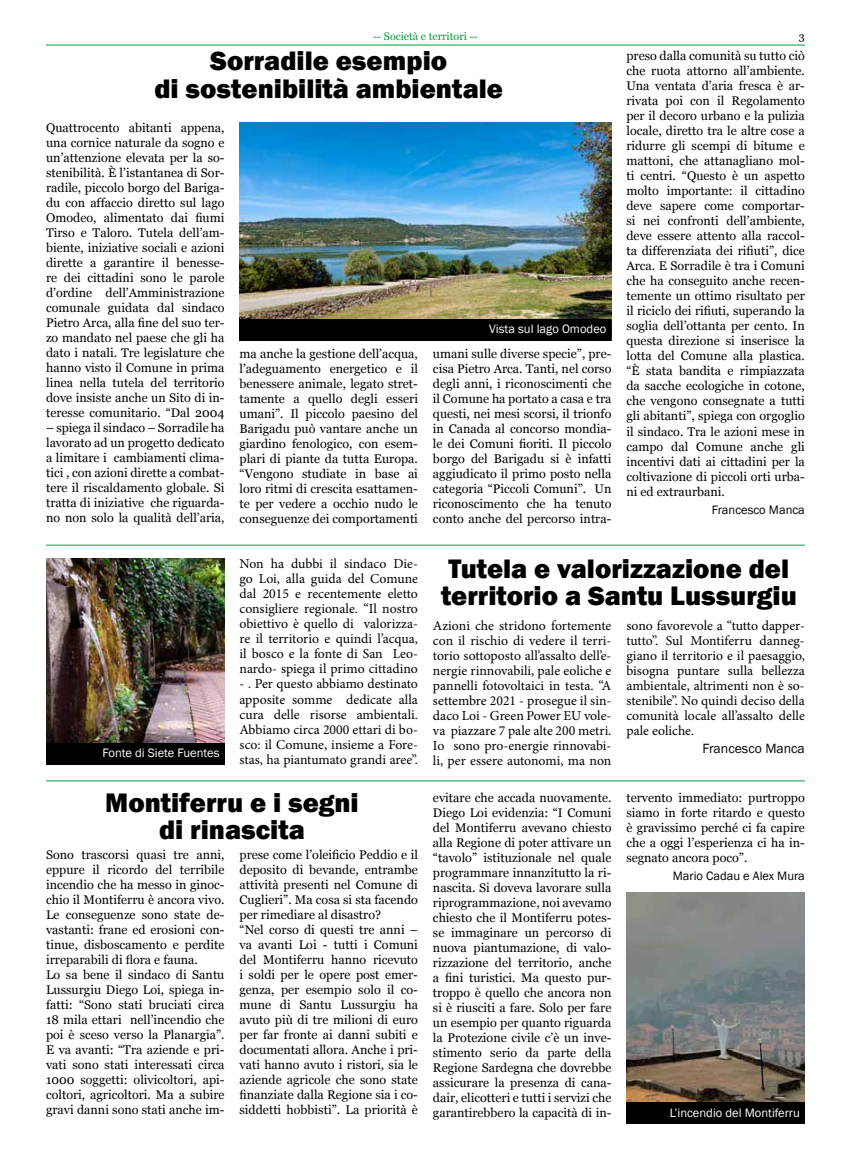
<style>
.page{position:relative;width:851px;height:1170px;background:#fff}
.page>*{position:absolute;margin:0;border:0;box-sizing:border-box;transform-origin:0 0}
.t1{font:800 27.5px/27.5px "Franklin Gothic";color:#000;text-align:center}
.t2{font:13.75px/15px "Minion Pro";color:#000;text-align:justify}
.t3{font:13.75px "Franklin Gothic";color:#000}
.t4{font:12.5px/15px "Georgia";color:#000;text-align:justify}
.t5{font:12.5px "Franklin Gothic";color:#fff}
.t6{font:12.5px "Franklin Gothic";color:#000}
.t7{font:10.75px "Georgia";color:#009e3d}
.t8{font:10.75px "Georgia";color:#000}
</style>
<div class="page">
<hr style="left:46px;top:45px;width:758px;height:1px;background:#009e3d">
<hr style="left:46px;top:780px;width:758px;height:1px;background:#009e3d">
<hr style="left:46px;top:545px;width:758px;height:1px;background:#009e3d">
<img style="left:239px;top:123px;width:372px;height:196px">
<img style="left:626px;top:892px;width:178px;height:210px">
<img style="left:46px;top:558px;width:178px;height:185px">
<div style="left:46px;top:743px;width:178px;height:21px;background:#000"></div>
<div style="left:626px;top:1102px;width:178px;height:21px;background:#000"></div>
<div style="left:239px;top:319px;width:372px;height:21px;background:#000"></div>
<p class="t7" style="left:373px;top:30px;width:106px">-- Società e territori --</p>
<p class="t8" style="left:798px;top:30px;width:7px">3</p>
<h1 class="t1" style="left:154px;top:47px;width:350px">Sorradile esempio<br>di sostenibilità ambientale</h1>
<p class="t4" style="left:626px;top:48px;width:180px">preso dalla comunità su tutto ciò che ruota attorno all’ambiente.<br>Una ventata d’aria fresca è ar&shy;rivata poi con il Regolamento per il decoro urbano e la pulizia locale, diretto tra le altre cose a ridurre gli scempi di bitume e mattoni, che attanagliano mol&shy;ti centri. “Questo è un aspetto molto importante: il cittadino deve sapere come comportar&shy;si nei confronti dell’ambiente, deve essere attento alla raccol&shy;ta differenziata dei rifiuti”, dice Arca. E Sorradile è tra i Comuni che ha conseguito anche recen&shy;temente un ottimo risultato per il riciclo dei rifiuti, superando la soglia dell’ottanta per cento. In questa direzione si inserisce la lotta del Comune alla plastica. “È stata bandita e rimpiazzata da sacche ecologiche in cotone, che vengono consegnate a tutti gli abitanti”, spiega con orgoglio il sindaco. Tra le azioni mese in campo dal Comune anche gli incentivi dati ai cittadini per la coltivazione di piccoli orti urba&shy;ni ed extraurbani.</p>
<p class="t6" style="left:711px;top:502px;width:94px">Francesco Manca</p>
<p class="t4" style="left:46px;top:120px;width:180px">Quattrocento abitanti appena, una cornice naturale da sogno e un’attenzione elevata per la so&shy;stenibilità. È l’istantanea di Sor&shy;radile, piccolo borgo del Bariga&shy;du con affaccio diretto sul lago Omodeo, alimentato dai fiumi Tirso e Taloro. Tutela dell’am&shy;biente, iniziative sociali e azioni dirette a garantire il benesse&shy;re dei cittadini sono le parole d’ordine dell’Amministrazione comunale guidata dal sindaco Pietro Arca, alla fine del suo ter&shy;zo mandato nel paese che gli ha dato i natali. Tre legislature che hanno visto il Comune in prima linea nella tutela del territorio dove insiste anche un Sito di in&shy;teresse comunitario. “Dal 2004</p>
<p class="t4" style="left:46px;top:420px;width:180px">– spiega il sindaco – Sorradile ha lavorato ad un progetto dedicato a limitare i cambiamenti clima&shy;tici , con azioni dirette a combat&shy;tere il riscaldamento globale. Si tratta di iniziative che riguarda&shy;no non solo la qualità dell’aria,</p>
<p class="t5" style="left:489px;top:321px;width:119px">Vista sul lago Omodeo</p>
<p class="t4" style="left:239px;top:346px;width:180px">ma anche la gestione dell’acqua, l’adeguamento energetico e il benessere animale, legato stret&shy;tamente a quello degli esseri umani”. Il piccolo paesino del Barigadu può vantare anche un giardino fenologico, con esem&shy;plari di piante da tutta Europa. “Vengono studiate in base ai loro ritmi di crescita esattamen&shy;te per vedere a occhio nudo le conseguenze dei comportamenti</p>
<p class="t4" style="left:433px;top:346px;width:180px">umani sulle diverse specie”, pre&shy;cisa Pietro Arca. Tanti, nel corso degli anni, i riconoscimenti che il Comune ha portato a casa e tra questi, nei mesi scorsi, il trionfo in Canada al concorso mondia&shy;le dei Comuni fioriti. Il piccolo borgo del Barigadu si è infatti aggiudicato il primo posto nella categoria “Piccoli Comuni”. Un riconoscimento che ha tenuto conto anche del percorso intra-</p>
<p class="t5" style="left:102px;top:745px;width:118px">Fonte di Siete Fuentes</p>
<p class="t2" style="left:239px;top:556px;width:180px">Non ha dubbi il sindaco Die&shy;go Loi, alla guida del Comune dal 2015 e recentemente eletto consigliere regionale. “Il nostro obiettivo è quello di valorizza&shy;re il territorio e quindi l’acqua, il bosco e la fonte di San Leo&shy;nardo- spiega il primo cittadino</p>
<p class="t2" style="left:239px;top:676px;width:180px">- . Per questo abbiamo destinato apposite somme dedicate alla cura delle risorse ambientali.<br>Abbiamo circa 2000 ettari di bo&shy;sco: il Comune, insieme a Fore&shy;stas, ha piantumato grandi aree”.</p>
<h1 class="t1" style="left:105px;top:788px;width:255px">Montiferru e i segni di rinascita</h1>
<p class="t4" style="left:46px;top:847px;width:180px;text-align:left">Sono trascorsi quasi tre anni, eppure il ricordo del terribile incendio che ha messo in ginoc&shy;chio il Montiferru è ancora vivo.<br>Le conseguenze sono state de&shy;vastanti: frane ed erosioni con&shy;tinue, disboscamento e perdite irreparabili di flora e fauna.<br>Lo sa bene il sindaco di Santu<br>Lussurgiu Diego Loi, spiega in&shy;fatti: “Sono stati bruciati circa<br>18 mila ettari nell’incendio che poi è sceso verso la Planargia”.<br>E va avanti: “Tra aziende e pri&shy;vati sono stati interessati circa<br>1000 soggetti: olivicoltori, api&shy;coltori, agricoltori. Ma a subire gravi danni sono stati anche im-</p>
<p class="t4" style="left:239px;top:847px;width:180px;text-align:left">prese come l’oleificio Peddio e il deposito di bevande, entrambe attività presenti nel Comune di<br>Cuglieri”. Ma cosa si sta facendo per rimediare al disastro?<br>“Nel corso di questi tre anni – va avanti Loi - tutti i Comuni del Montiferru hanno ricevuto i soldi per le opere post emer&shy;genza, per esempio solo il co&shy;mune di Santu Lussurgiu ha avuto più di tre milioni di euro per far fronte ai danni subiti e documentati allora. Anche i pri&shy;vati hanno avuto i ristori, sia le aziende agricole che sono state finanziate dalla Regione sia i co&shy;siddetti hobbisti”. La priorità è</p>
<h1 class="t1" style="left:441px;top:554px;width:357px;text-align:left">Tutela e valorizzazione del territorio a Santu Lussurgiu</h1>
<p class="t2" style="left:433px;top:617px;width:180px">Azioni che stridono fortemente con il rischio di vedere il terri&shy;torio sottoposto all’assalto dell’e&shy;nergie rinnovabili, pale eoliche e pannelli fotovoltaici in testa. “A settembre 2021 - prosegue il sin&shy;daco Loi - Green Power EU vole&shy;va piazzare 7 pale alte 200 metri.<br>Io sono pro-energie rinnovabi&shy;li, per essere autonomi, ma non</p>
<p class="t2" style="left:626px;top:617px;width:180px">sono favorevole a “tutto dapper&shy;tutto”. Sul Montiferru danneg&shy;giano il territorio e il paesaggio, bisogna puntare sulla bellezza ambientale, altrimenti non è so&shy;stenibile”. No quindi deciso della comunità locale all’assalto delle pale eoliche.</p>
<p class="t3" style="left:702px;top:740px;width:104px">Francesco Manca</p>
<p class="t4" style="left:433px;top:790px;width:180px">evitare che accada nuovamente.<br>Diego Loi evidenzia: “I Comuni del Montiferru avevano chiesto alla Regione di poter attivare un “tavolo” istituzionale nel quale programmare innanzitutto la ri&shy;nascita. Si doveva lavorare sulla riprogrammazione, noi avevamo chiesto che il Montiferru potes&shy;se immaginare un percorso di nuova piantumazione, di valo&shy;rizzazione del territorio, anche a fini turistici. Ma questo pur&shy;troppo è quello che ancora non si è riusciti a fare. Solo per fare un esempio per quanto riguarda la Protezione civile c’è un inve&shy;stimento serio da parte della Regione Sardegna che dovrebbe assicurare la presenza di cana&shy;dair, elicotteri e tutti i servizi che garantirebbero la capacità di in-</p>
<p class="t4" style="left:626px;top:790px;width:180px">tervento immediato: purtroppo siamo in forte ritardo e questo è gravissimo perché ci fa capire che a oggi l’esperienza ci ha in&shy;segnato ancora poco”.</p>
<p class="t6" style="left:672px;top:868px;width:133px">Mario Cadau e Alex Mura</p>
<p class="t5" style="left:669px;top:1104px;width:131px">L’incendio del Montiferru</p>
</div>
